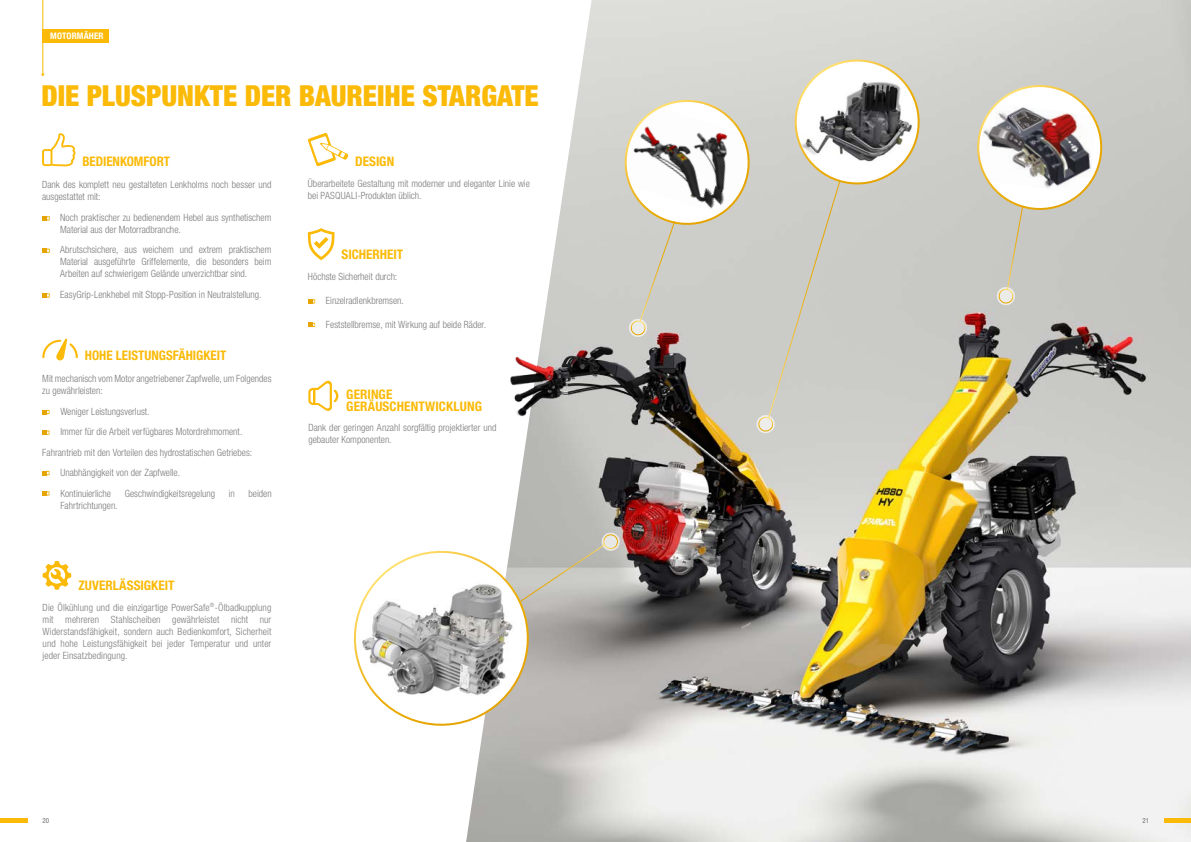
<style>
.page{position:relative;width:1191px;height:842px;background:#fff}
.page>*{position:absolute;margin:0;border:0;box-sizing:border-box;transform-origin:0 0}
.t1{font:900 condensed 29px "Helvetica Neue LT Std";color:#fbba07}
.t2{font:700 condensed 13.2px/12.1px "Helvetica Neue LT Std";color:#fbba07}
.t3{font:300 condensed 10px/12px "Helvetica Neue LT Std";color:#7c7b7b}
.t4{font:700 condensed 9px "Helvetica Neue LT Std";letter-spacing:.02em;color:#fff}
.t5{font:condensed 7px "Helvetica Neue LT Std";color:#706f6f}
.s1{font-family:"Minion Pro";font-weight:400;font-stretch:normal;font-size:12px}
</style>
<div class="page">
<img style="left:466px;top:0;width:725px;height:842px">
<svg style="left:970px;top:78px;width:139px;height:228px"></svg>
<svg style="left:353px;top:531px;width:268px;height:205px"></svg>
<svg style="left:618px;top:53px;width:308px;height:382px;background:#c8c7c1"></svg>
<img style="left:488px;top:301px;width:150px;height:142px">
<hr style="left:43px;top:0;width:1px;height:73px;background:#fbba07">
<div style="left:43px;top:29px;width:66px;height:14px;background:#fbba07"></div>
<svg style="left:308px;top:228px;width:26px;height:32px"></svg>
<svg style="left:43px;top:561px;width:28px;height:29px"></svg>
<svg style="left:42px;top:338px;width:36px;height:22px"></svg>
<svg style="left:42px;top:133px;width:33px;height:33px"></svg>
<svg style="left:43px;top:216px;width:7px;height:4px"></svg>
<svg style="left:42px;top:410px;width:8px;height:4px"></svg>
<svg style="left:43px;top:249px;width:7px;height:4px"></svg>
<svg style="left:42px;top:430px;width:8px;height:5px"></svg>
<svg style="left:43px;top:293px;width:7px;height:5px"></svg>
<svg style="left:42px;top:471px;width:8px;height:4px"></svg>
<svg style="left:42px;top:491px;width:8px;height:5px"></svg>
<svg style="left:308px;top:299px;width:7px;height:4px"></svg>
<svg style="left:308px;top:323px;width:7px;height:4px"></svg>
<svg style="left:308px;top:133px;width:40px;height:33px"></svg>
<svg style="left:308px;top:380px;width:30px;height:31px"></svg>
<hr style="left:0;top:819px;width:27px;height:4px;background:#fbba07">
<hr style="left:1164px;top:819px;width:27px;height:4px;background:#fbba07">
<p class="t4" style="left:50px;top:30px;width:55px">MOTORMÄHER</p>
<h1 class="t1" style="left:41px;top:78px;width:499px">DIE PLUSPUNKTE DER BAUREIHE STARGATE</h1>
<h2 class="t2" style="left:83px;top:155px;width:89px">BEDIENKOMFORT</h2>
<p class="t3" style="left:42px;top:179px;width:231px">Dank des komplett neu gestalteten Lenkholms noch besser und ausgestattet mit:</p>
<p class="t3" style="left:60px;top:211px;width:213px;text-indent:-18px"><span class="s1">•</span> Noch praktischer zu bedienendem Hebel aus synthetischem<br>Material aus der Motorradbranche.</p>
<p class="t3" style="left:60px;top:244px;width:213px;text-align:justify;text-indent:-18px"><span class="s1">•</span> Abrutschsichere, aus weichem und extrem praktischem Material ausgeführte Griffelemente, die besonders beim Arbeiten auf schwierigem Gelände unverzichtbar sind.</p>
<p class="t3" style="left:42px;top:288px;width:221px"><span class="s1">•</span> EasyGrip-Lenkhebel mit Stopp-Position in Neutralstellung.</p>
<h2 class="t2" style="left:85px;top:349px;width:143px">HOHE LEISTUNGSFÄHIGKEIT</h2>
<p class="t3" style="left:42px;top:372px;width:231px">Mit mechanisch vom Motor angetriebener Zapfwelle, um Folgendes zu gewährleisten:</p>
<p class="t3" style="left:42px;top:405px;width:109px"><span class="s1">•</span> Weniger Leistungsverlust.</p>
<p class="t3" style="left:42px;top:421px;width:211px;line-height:20.5px"><span class="s1">•</span> Immer für die Arbeit verfügbares Motordrehmoment.<br>Fahrantrieb mit den Vorteilen des hydrostatischen Getriebes:</p>
<p class="t3" style="left:42px;top:467px;width:139px"><span class="s1">•</span> Unabhängigkeit von der Zapfwelle.</p>
<p class="t3" style="left:42px;top:487px;width:70px"><span class="s1">•</span> Kontinuierliche</p>
<p class="t3" style="left:125px;top:487px;width:92px">Geschwindigkeitsregelung</p>
<p class="t3" style="left:229px;top:487px;width:8px">in</p>
<p class="t3" style="left:248px;top:487px;width:25px">beiden</p>
<p class="t3" style="left:60px;top:499px;width:59px">Fahrtrichtungen.</p>
<h2 class="t2" style="left:78px;top:579px;width:97px">ZUVERLÄSSIGKEIT</h2>
<p class="t3" style="left:43px;top:601px;width:230px;text-align:justify">Die Ölkühlung und die einzigartige PowerSafe<sup>®</sup>-Ölbadkupplung mit mehreren Stahlscheiben gewährleistet nicht nur Widerstandsfähigkeit, sondern auch Bedienkomfort, Sicherheit und hohe Leistungsfähigkeit bei jeder Temperatur und unter jeder Einsatzbedingung.</p>
<h2 class="t2" style="left:355px;top:155px;width:40px">DESIGN</h2>
<p class="t3" style="left:308px;top:178px;width:223px">Überarbeitete Gestaltung mit moderner und eleganter Linie wie bei PASQUALI-Produkten üblich.</p>
<h2 class="t2" style="left:341px;top:248px;width:63px">SICHERHEIT</h2>
<p class="t3" style="left:308px;top:270px;width:91px">Höchste Sicherheit durch:</p>
<p class="t3" style="left:308px;top:294px;width:97px"><span class="s1">•</span> Einzelradlenkbremsen.</p>
<p class="t3" style="left:308px;top:318px;width:180px"><span class="s1">•</span> Feststellbremse, mit Wirkung auf beide Räder.</p>
<h2 class="t2" style="left:346px;top:388px;width:137px">GERINGE<br>GERÄUSCHENTWICKLUNG</h2>
<p class="t3" style="left:308px;top:421px;width:190px">Dank der geringen Anzahl sorgfältig projektierter und gebauter Komponenten.</p>
<p class="t5" style="left:43px;top:817px;width:8px">20</p>
<p class="t5" style="left:1142px;top:817px;width:8px">21</p>
</div>
